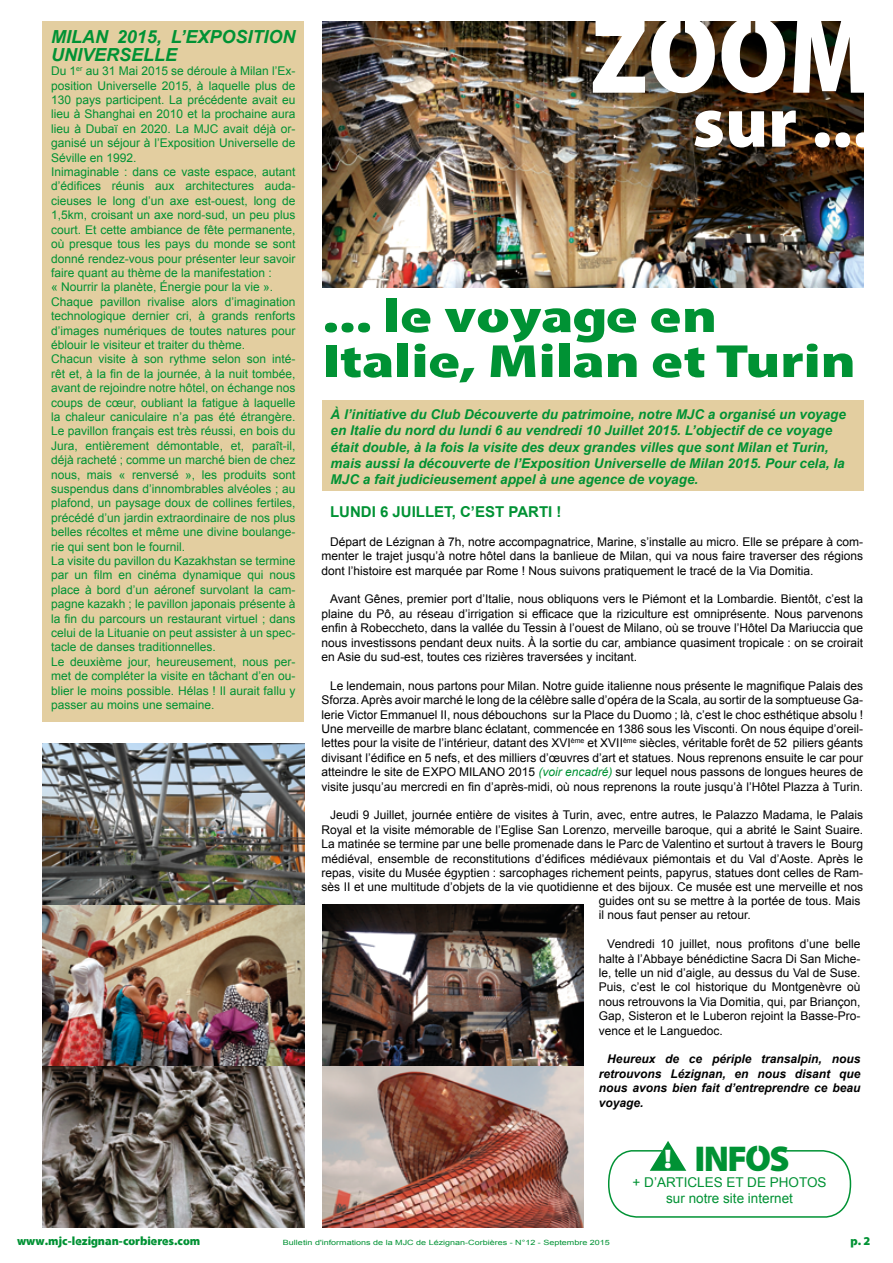
<style>
.page{position:relative;width:893px;height:1263px;background:#fff}
.page>*{position:absolute;margin:0;border:0;box-sizing:border-box;transform-origin:0 0}
.t1{font:900 108px "Cleanvertising";color:#fff;scale:.9 1}
.t2{font:900 72px "Cleanvertising";color:#fff}
.t3{font:900 46.8px/45px "Cleanvertising";color:#009234;scale:1.25 1}
.t4{font:900 36px "Cleanvertising";letter-spacing:-.05em;color:#009234}
.t5{font:italic 700 18px/18px "Arial";color:#009234}
.t6{font:700 15px "Arial";color:#009234}
.t7{font:italic 700 13.5px/16.2px "Arial";color:#009234}
.t8{font:13.5px/16.2px "Arial";color:#009234;text-align:center}
.t9{font:12px/14.4px "Arial";color:#000;text-align:justify}
.t10{font:12px/14.4px "Arial";color:#009234}
.t11{font:italic 700 12px/14.4px "Arial";color:#000;text-align:justify}
.t12{font:900 12px "Cleanvertising";color:#009234}
.t13{font:7.2px "Arial";color:#009234;scale:1.25 1}
.s1{font-style:italic;color:#009234}
.s2{font-size:27px;color:#fff}
</style>
<div class="page">
<img style="left:322px;top:21px;width:541px;height:266px">
<div style="left:43px;top:21px;width:261px;height:701px;background:#e3cea0"></div>
<div style="left:322px;top:401px;width:541px;height:90px;background:#e3cea0"></div>
<svg style="left:608px;top:1141px;width:244px;height:77px"></svg>
<img style="left:42px;top:743px;width:262px;height:485px">
<img style="left:322px;top:905px;width:262px;height:323px">
<h3 class="t5" style="left:51px;top:28px;width:246px">MILAN 2015, L’EXPOSITION<br>UNIVERSELLE</h3>
<p class="t10" style="left:51px;top:64px;width:246px">Du 1<sup>er</sup> au 31 Mai 2015 se déroule à Milan l’Ex&shy;position Universelle 2015, à laquelle plus de 130 pays participent. La précédente avait eu lieu à Shanghai en 2010 et la prochaine aura lieu à Dubaï en 2020. La MJC avait déjà or&shy;ganisé un séjour à l’Exposition Universelle de Séville en 1992.<br>Inimaginable : dans ce vaste espace, autant d’édifices réunis aux architectures auda&shy;cieuses le long d’un axe est-ouest, long de 1,5km, croisant un axe nord-sud, un peu plus court. Et cette ambiance de fête permanente, où presque tous les pays du monde se sont donné rendez-vous pour présenter leur savoir faire quant au thème de la manifestation :<br>« Nourrir la planète, Énergie pour la vie ».<br>Chaque pavillon rivalise alors d’imagination technologique dernier cri, à grands renforts d’images numériques de toutes natures pour éblouir le visiteur et traiter du thème.<br>Chacun visite à son rythme selon son inté&shy;rêt et, à la fin de la journée, à la nuit tombée, avant de rejoindre notre hôtel, on échange nos coups de cœur, oubliant la fatigue à laquelle la chaleur caniculaire n’a pas été étrangère.<br>Le pavillon français est très réussi, en bois du Jura, entièrement démontable, et, paraît-il, déjà racheté ; comme un marché bien de chez nous, mais « renversé », les produits sont suspendus dans d’innombrables alvéoles ; au plafond, un paysage doux de collines fertiles, précédé d’un jardin extraordinaire de nos plus belles récoltes et même une divine boulange&shy;rie qui sent bon le fournil.<br>La visite du pavillon du Kazakhstan se termine par un film en cinéma dynamique qui nous place à bord d’un aéronef survolant la cam&shy;pagne kazakh ; le pavillon japonais présente à la fin du parcours un restaurant virtuel ; dans celui de la Lituanie on peut assister à un spec&shy;tacle de danses traditionnelles.<br>Le deuxième jour, heureusement, nous per&shy;met de compléter la visite en tâchant d’en ou&shy;blier le moins possible. Hélas ! Il aurait fallu y passer au moins une semaine.</p>
<h1 class="t1" style="left:591px;top:-32px;width:315px">ZOOM</h1>
<h2 class="t2" style="left:693px;top:64px;width:181px">sur ...</h2>
<h3 class="t3" style="left:322px;top:288px;width:428px">... le voyage en<br>Italie, Milan et Turin</h3>
<p class="t7" style="left:331px;top:407px;width:517px">À l’initiative du Club Découverte du patrimoine, notre MJC a organisé un voyage en Italie du nord du lundi 6 au vendredi 10 Juillet 2015. L’objectif de ce voyage était double, à la fois la visite des deux grandes villes que sont Milan et Turin, mais aussi la découverte de l’Exposition Universelle de Milan 2015. Pour cela, la MJC a fait judicieusement appel à une agence de voyage.</p>
<p class="t6" style="left:330px;top:502px;width:233px">LUNDI 6 JUILLET, C’EST PARTI !</p>
<p class="t9" style="left:322px;top:534px;width:543px;text-indent:9px">Départ de Lézignan à 7h, notre accompagnatrice, Marine, s’installe au micro. Elle se prépare à com&shy;menter le trajet jusqu’à notre hôtel dans la banlieue de Milan, qui va nous faire traverser des régions dont l’histoire est marquée par Rome ! Nous suivons pratiquement le tracé de la Via Domitia.</p>
<p class="t9" style="left:322px;top:592px;width:543px;text-indent:9px">Avant Gênes, premier port d’Italie, nous obliquons vers le Piémont et la Lombardie. Bientôt, c’est la plaine du Pô, au réseau d’irrigation si efficace que la riziculture est omniprésente. Nous parvenons enfin à Robeccheto, dans la vallée du Tessin à l’ouest de Milano, où se trouve l’Hôtel Da Mariuccia que nous investissons pendant deux nuits. À la sortie du car, ambiance quasiment tropicale : on se croirait en Asie du sud-est, toutes ces rizières traversées y incitant.</p>
<p class="t9" style="left:322px;top:678px;width:543px;text-indent:9px">Le lendemain, nous partons pour Milan. Notre guide italienne nous présente le magnifique Palais des Sforza. Après avoir marché le long de la célèbre salle d’opéra de la Scala, au sortir de la somptueuse Ga&shy;lerie Victor Emmanuel II, nous débouchons sur la Place du Duomo ; là, c’est le choc esthétique absolu !<br>Une merveille de marbre blanc éclatant, commencée en 1386 sous les Visconti. On nous équipe d’oreil&shy;lettes pour la visite de l’intérieur, datant des XVI<sup>ème</sup> et XVII<sup>ème</sup> siècles, véritable forêt de 52 piliers géants divisant l’édifice en 5 nefs, et des milliers d’œuvres d’art et statues. Nous reprenons ensuite le car pour atteindre le site de EXPO MILANO 2015 <span class="s1">(voir encadré)</span> sur lequel nous passons de longues heures de visite jusqu’au mercredi en fin d’après-midi, où nous reprenons la route jusqu’à l’Hôtel Plazza à Turin.</p>
<p class="t9" style="left:330px;top:808px;width:535px">Jeudi 9 Juillet, journée entière de visites à Turin, avec, entre autres, le Palazzo Madama, le Palais</p>
<p class="t9" style="left:322px;top:822px;width:543px">Royal et la visite mémorable de l’Eglise San Lorenzo, merveille baroque, qui a abrité le Saint Suaire.</p>
<p class="t9" style="left:322px;top:837px;width:543px">La matinée se termine par une belle promenade dans le Parc de Valentino et surtout à travers le Bourg</p>
<p class="t9" style="left:322px;top:851px;width:543px">médiéval, ensemble de reconstitutions d’édifices médiévaux piémontais et du Val d’Aoste. Après le</p>
<p class="t9" style="left:322px;top:866px;width:543px">repas, visite du Musée égyptien : sarcophages richement peints, papyrus, statues dont celles de Ram-</p>
<p class="t9" style="left:322px;top:880px;width:543px">sès II et une multitude d’objets de la vie quotidienne et des bijoux. Ce musée est une merveille et nos</p>
<p class="t9" style="left:599px;top:894px;width:263px">guides ont su se mettre à la portée de tous. Mais</p>
<p class="t9" style="left:599px;top:908px;width:154px">il nous faut penser au retour.</p>
<p class="t9" style="left:599px;top:937px;width:263px;text-indent:9px">Vendredi 10 juillet, nous profitons d’une belle halte à l’Abbaye bénédictine Sacra Di San Miche&shy;le, telle un nid d’aigle, au dessus du Val de Suse.<br>Puis, c’est le col historique du Montgenèvre où nous retrouvons la Via Domitia, qui, par Briançon, Gap, Sisteron et le Luberon rejoint la Basse-Pro&shy;vence et le Languedoc.</p>
<p class="t11" style="left:599px;top:1052px;width:263px;text-indent:9px">Heureux de ce périple transalpin, nous retrouvons Lézignan, en nous disant que nous avons bien fait d’entreprendre ce beau voyage.</p>
<h3 class="t4" style="left:664px;top:1129px;width:127px"><span class="s2">!</span> INFOS</h3>
<p class="t8" style="left:633px;top:1174px;width:195px">+ D’ARTICLES ET DE PHOTOS sur notre site internet</p>
<p class="t12" style="left:17px;top:1231px;width:185px">www.mjc-lezignan-corbieres.com</p>
<p class="t13" style="left:283px;top:1238px;width:263px">Bulletin d'informations de la MJC de Lézignan-Corbières - N°12 - Septembre 2015</p>
<p class="t12" style="left:850px;top:1231px;width:21px">p. 2</p>
</div>
